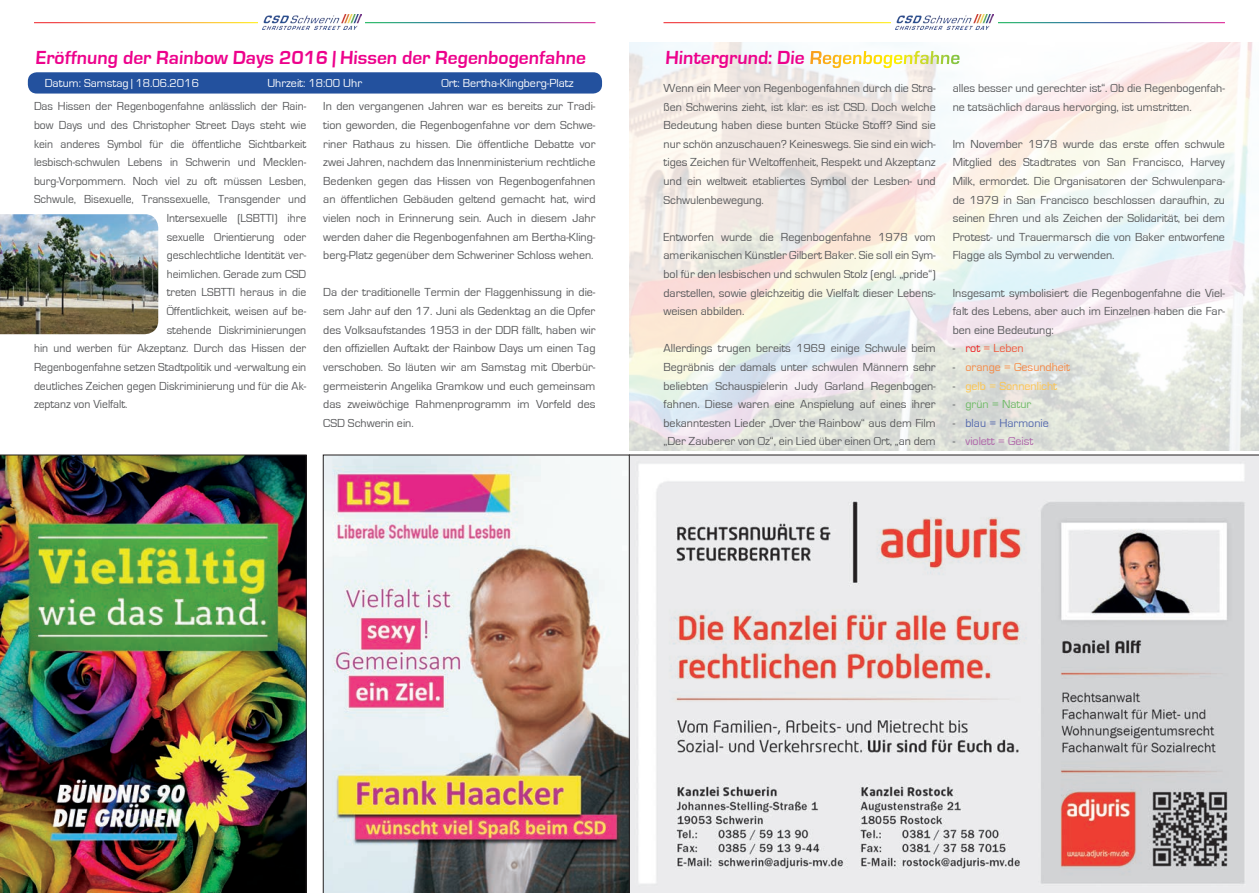
<style>
.page{position:relative;width:1259px;height:893px;background:#fff}
.page>*{position:absolute;margin:0;border:0;box-sizing:border-box;transform-origin:0 0}
.t1{font:700 19.5px "Eurostile";color:#ed028c}
.t2{font:12px/18.6px "Eurostile";color:#57585a;text-align:justify}
.t3{font:12px "Eurostile";color:#fff}
.t4{font:12px "Eurostile";color:#f68945}
.t5{font:12px "Eurostile";color:#fec54d}
.t6{font:12px "Eurostile";color:#5368ad}
.t7{font:12px "Eurostile";color:#af64a8}
.t8{font:12px "Eurostile";color:#6eba66}
.t9{font:12px "Eurostile";color:#f0593e}
.s1{color:#fff}
.s2{color:#57585a}
.s3{color:#ee1d23}
</style>
<div class="page">
<img style="left:263px;top:14px;width:98px;height:15px">
<img style="left:895px;top:14px;width:98px;height:15px">
<img style="left:629px;top:43px;width:630px;height:408px">
<svg style="left:629px;top:455px;width:630px;height:438px;background:#dbd3d3"></svg>
<div style="left:28px;top:72px;width:574px;height:22px;background:#23519e;border-radius:9px"></div>
<img style="left:0;top:214px;width:158px;height:120px">
<img style="left:0;top:455px;width:306px;height:438px">
<img style="left:323px;top:455px;width:306px;height:438px">
<h1 class="t1" style="left:36px;top:47px;width:553px">Eröffnung der Rainbow Days 2016 | Hissen der Regenbogenfahne</h1>
<p class="t3" style="left:45px;top:76px;width:156px">Datum: Samstag | 18.06.2016</p>
<p class="t3" style="left:267px;top:76px;width:96px">Uhrzeit: 18:00 Uhr</p>
<p class="t3" style="left:441px;top:76px;width:134px">Ort: Bertha-Klingberg-Platz</p>
<p class="t2" style="left:34px;top:97px;width:274px">Das Hissen der Regenbogenfahne anlässlich der Rain-</p>
<p class="t2" style="left:34px;top:116px;width:274px">bow Days und des Christopher Street Days steht wie</p>
<p class="t2" style="left:34px;top:135px;width:274px">kein anderes Symbol für die öffentliche Sichtbarkeit</p>
<p class="t2" style="left:34px;top:153px;width:274px">lesbisch-schwulen Lebens in Schwerin und Mecklen-</p>
<p class="t2" style="left:34px;top:172px;width:274px">burg-Vorpommern. Noch viel zu oft müssen Lesben,</p>
<p class="t2" style="left:34px;top:190px;width:274px">Schwule, Bisexuelle, Transsexuelle, Transgender und</p>
<p class="t2" style="left:167px;top:209px;width:141px">Intersexuelle (LSBTTI) ihre</p>
<p class="t2" style="left:167px;top:228px;width:141px">sexuelle Orientierung oder</p>
<p class="t2" style="left:167px;top:246px;width:141px">geschlechtliche Identität ver-</p>
<p class="t2" style="left:167px;top:265px;width:141px">heimlichen. Gerade zum CSD</p>
<p class="t2" style="left:167px;top:283px;width:141px">treten LSBTTI heraus in die</p>
<p class="t2" style="left:167px;top:302px;width:141px">Öffentlichkeit, weisen auf be-</p>
<p class="t2" style="left:167px;top:321px;width:141px">stehende Diskriminierungen</p>
<p class="t2" style="left:34px;top:339px;width:274px">hin und werben für Akzeptanz. Durch das Hissen der</p>
<p class="t2" style="left:34px;top:358px;width:274px">Regenbogenfahne setzen Stadtpolitik und -verwaltung ein</p>
<p class="t2" style="left:34px;top:376px;width:274px">deutliches Zeichen gegen Diskriminierung und für die Ak-</p>
<p class="t2" style="left:34px;top:395px;width:95px">zeptanz von Vielfalt.</p>
<p class="t2" style="left:323px;top:97px;width:274px">In den vergangenen Jahren war es bereits zur Tradi&shy;tion geworden, die Regenbogenfahne vor dem Schwe&shy;riner Rathaus zu hissen. Die öffentliche Debatte vor zwei Jahren, nachdem das Innenministerium rechtliche Bedenken gegen das Hissen von Regenbogenfahnen an öffentlichen Gebäuden geltend gemacht hat, wird vielen noch in Erinnerung sein. Auch in diesem Jahr werden daher die Regenbogenfahnen am Bertha-Kling&shy;berg-Platz gegenüber dem Schweriner Schloss wehen.</p>
<p class="t2" style="left:323px;top:283px;width:274px">Da der traditionelle Termin der Flaggenhissung in die&shy;sem Jahr auf den 17. Juni als Gedenktag an die Opfer des Volksaufstandes 1953 in der DDR fällt, haben wir den offiziellen Auftakt der Rainbow Days um einen Tag verschoben. So läuten wir am Samstag mit Oberbür&shy;germeisterin Angelika Gramkow und euch gemeinsam das zweiwöchige Rahmenprogramm im Vorfeld des CSD Schwerin ein.</p>
<h1 class="t1" style="left:665px;top:47px;width:298px">Hintergrund: Die <span class="s1">Regenbogenfahne</span></h1>
<p class="t2" style="left:663px;top:79px;width:274px">Wenn ein Meer von Regenbogenfahnen durch die Stra&shy;ßen Schwerins zieht, ist klar: es ist CSD. Doch welche Bedeutung haben diese bunten Stücke Stoff? Sind sie nur schön anzuschauen? Keineswegs. Sie sind ein wich&shy;tiges Zeichen für Weltoffenheit, Respekt und Akzeptanz und ein weltweit etabliertes Symbol der Lesben- und Schwulenbewegung.</p>
<p class="t2" style="left:663px;top:228px;width:274px">Entworfen wurde die Regenbogenfahne 1978 vom amerikanischen Künstler Gilbert Baker. Sie soll ein Sym&shy;bol für den lesbischen und schwulen Stolz (engl. „pride“) darstellen, sowie gleichzeitig die Vielfalt dieser Lebens&shy;weisen abbilden.</p>
<p class="t2" style="left:663px;top:339px;width:274px">Allerdings trugen bereits 1969 einige Schwule beim Begräbnis der damals unter schwulen Männern sehr beliebten Schauspielerin Judy Garland Regenbogen&shy;fahnen. Diese waren eine Anspielung auf eines ihrer bekanntesten Lieder „Over the Rainbow“ aus dem Film „Der Zauberer von Oz“, ein Lied über einen Ort, „an dem</p>
<p class="t2" style="left:952px;top:79px;width:274px">alles besser und gerechter ist“. Ob die Regenbogenfah&shy;ne tatsächlich daraus hervorging, ist umstritten.</p>
<p class="t2" style="left:952px;top:135px;width:274px">Im November 1978 wurde das erste offen schwule Mitglied des Stadtrates von San Francisco, Harvey Milk, ermordet. Die Organisatoren der Schwulenpara&shy;de 1979 in San Francisco beschlossen daraufhin, zu seinen Ehren und als Zeichen der Solidarität, bei dem Protest- und Trauermarsch die von Baker entworfene Flagge als Symbol zu verwenden.</p>
<p class="t2" style="left:952px;top:284px;width:274px">Insgesamt symbolisiert die Regenbogenfahne die Viel&shy;falt des Lebens, aber auch im Einzelnen haben die Far&shy;ben eine Bedeutung:</p>
<p class="t9" style="left:952px;top:342px;width:73px"><span class="s2">-</span> <span class="s3">rot</span> = Leben</p>
<p class="t4" style="left:952px;top:361px;width:119px"><span class="s2">-</span> orange = Gesundheit</p>
<p class="t5" style="left:952px;top:379px;width:106px"><span class="s2">-</span> gelb = Sonnenlicht</p>
<p class="t8" style="left:952px;top:398px;width:80px"><span class="s2">-</span> grün = Natur</p>
<p class="t6" style="left:952px;top:416px;width:98px"><span class="s2">-</span> blau = Harmonie</p>
<p class="t7" style="left:952px;top:435px;width:82px"><span class="s2">-</span> violett = Geist</p>
</div>
